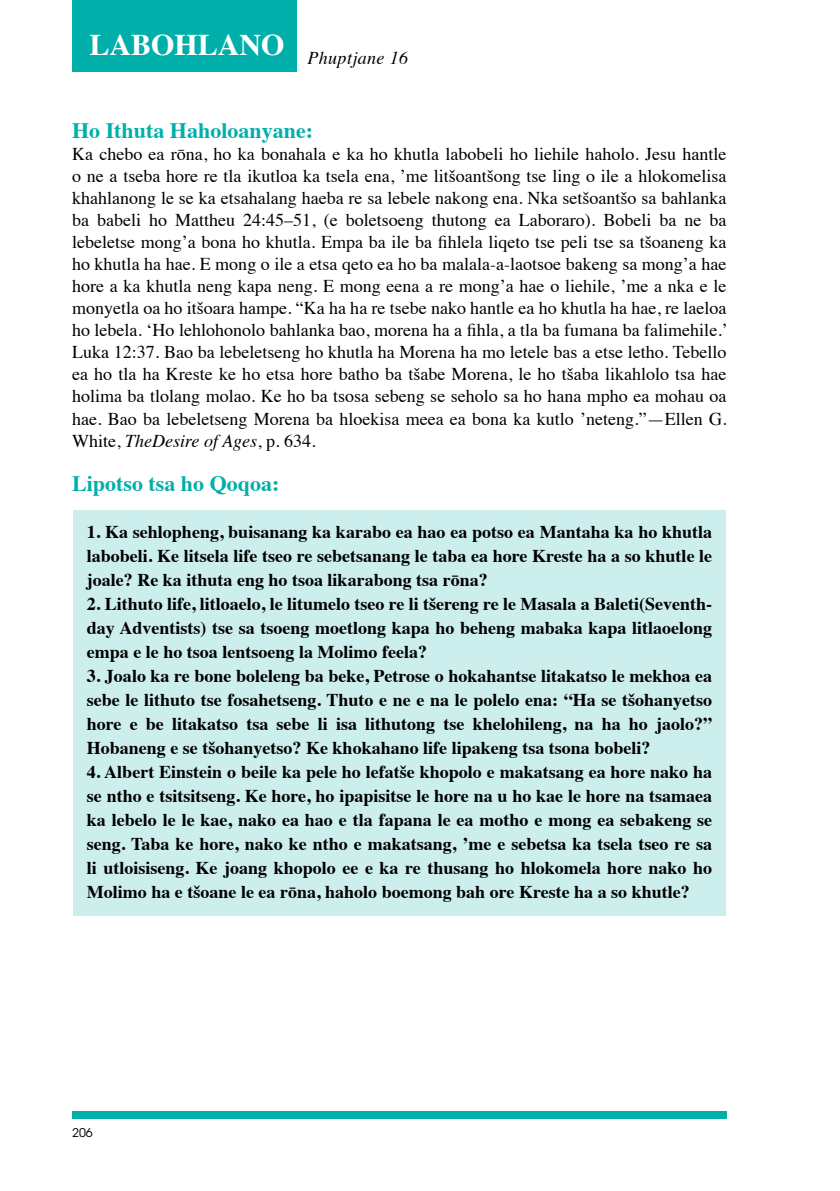
<style>
.page{position:relative;width:840px;height:1191px;background:#fff}
.page>*{position:absolute;margin:0;border:0;box-sizing:border-box;transform-origin:0 0}
.t1{font:700 22px "Times";color:#00afaa}
.t2{font:700 18px/24px "Times";color:#000;text-align:justify}
.t3{font:18px/22px "Times";color:#000;text-align:justify}
.t4{font:italic 18px "Times";letter-spacing:.02em;color:#000}
.t5{font:12px "ITC Avant Garde Std";color:#000}
.s1{font-style:italic}
</style>
<div class="page">
<div style="left:72px;top:1111px;width:654px;height:8px;background:#00afaa"></div>
<div style="left:72px;top:0;width:225px;height:71px;background:#00afaa"></div>
<div style="left:73px;top:511px;width:652px;height:405px;background:#ccefee"></div>
<p class="t4" style="left:89px;top:42px;width:320px"><sup>LABOHLANO</sup> Phuptjane 16</p>
<p class="t1" style="left:72px;top:110px;width:242px">Ho Ithuta Haholoanyane:</p>
<p class="t3" style="left:72px;top:142px;width:657px">Ka chebo ea rōna, ho ka bonahala e ka ho khutla labobeli ho liehile haholo. Jesu hantle o ne a tseba hore re tla ikutloa ka tsela ena, ’me litšoantšong tse ling o ile a hlokomelisa khahlanong le se ka etsahalang haeba re sa lebele nakong ena. Nka setšoantšo sa bahlanka ba babeli ho Mattheu 24:45–51, (e boletsoeng thutong ea Laboraro). Bobeli ba ne ba lebeletse mong’a bona ho khutla. Empa ba ile ba fihlela liqeto tse peli tse sa tšoaneng ka ho khutla ha hae. E mong o ile a etsa qeto ea ho ba malala-a-laotsoe bakeng sa mong’a hae hore a ka khutla neng kapa neng. E mong eena a re mong’a hae o liehile, ’me a nka e le monyetla oa ho itšoara hampe. “Ka ha ha re tsebe nako hantle ea ho khutla ha hae, re laeloa ho lebela. ‘Ho lehlohonolo bahlanka bao, morena ha a fihla, a tla ba fumana ba falimehile.’ Luka 12:37. Bao ba lebeletseng ho khutla ha Morena ha mo letele bas a etse letho. Tebello ea ho tla ha Kreste ke ho etsa hore batho ba tšabe Morena, le ho tšaba likahlolo tsa hae holima ba tlolang molao. Ke ho ba tsosa sebeng se seholo sa ho hana mpho ea mohau oa hae. Bao ba lebeletseng Morena ba hloekisa meea ea bona ka kutlo ’neteng.”—Ellen G.<br>White, <span class="s1">TheDesire of Ages</span>, p. 634.</p>
<p class="t1" style="left:72px;top:462px;width:209px">Lipotso tsa ho Qoqoa:</p>
<p class="t2" style="left:87px;top:517px;width:626px">1. Ka sehlopheng, buisanang ka karabo ea hao ea potso ea Mantaha ka ho khutla labobeli. Ke litsela life tseo re sebetsanang le taba ea hore Kreste ha a so khutle le joale? Re ka ithuta eng ho tsoa likarabong tsa rōna?</p>
<p class="t2" style="left:87px;top:589px;width:626px">2. Lithuto life, litloaelo, le litumelo tseo re li tšereng re le Masala a Baleti(Seventh&shy;day Adventists) tse sa tsoeng moetlong kapa ho beheng mabaka kapa litlaoelong empa e le ho tsoa lentsoeng la Molimo feela?</p>
<p class="t2" style="left:87px;top:661px;width:626px">3. Joalo ka re bone boleleng ba beke, Petrose o hokahantse litakatso le mekhoa ea sebe le lithuto tse fosahetseng. Thuto e ne e na le polelo ena: “Ha se tšohanyetso hore e be litakatso tsa sebe li isa lithutong tse khelohileng, na ha ho jaolo?” Hobaneng e se tšohanyetso? Ke khokahano life lipakeng tsa tsona bobeli?</p>
<p class="t2" style="left:87px;top:757px;width:626px">4. Albert Einstein o beile ka pele ho lefatše khopolo e makatsang ea hore nako ha se ntho e tsitsitseng. Ke hore, ho ipapisitse le hore na u ho kae le hore na tsamaea ka lebelo le le kae, nako ea hao e tla fapana le ea motho e mong ea sebakeng se seng. Taba ke hore, nako ke ntho e makatsang, ’me e sebetsa ka tsela tseo re sa li utloisiseng. Ke joang khopolo ee e ka re thusang ho hlokomela hore nako ho Molimo ha e tšoane le ea rōna, haholo boemong bah ore Kreste ha a so khutle?</p>
<p class="t5" style="left:72px;top:1125px;width:22px">206</p>
</div>
